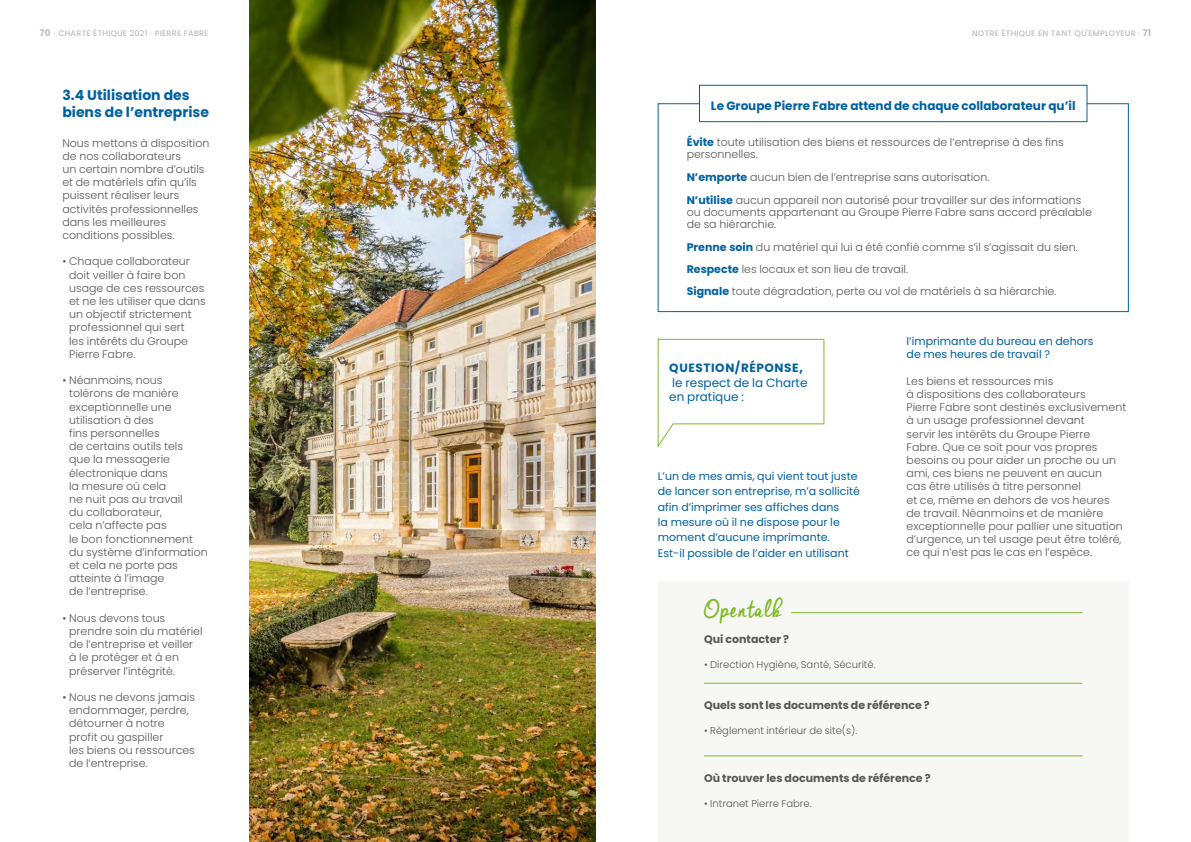
<style>
.page{position:relative;width:1191px;height:842px;background:#fff}
.page>*{position:absolute;margin:0;border:0;box-sizing:border-box;transform-origin:0 0}
.t1{font:30px "Cheddar Jack";letter-spacing:.005em;color:#80ba27}
.t2{font:700 14px/16.8px "Poppins";color:#0061a1}
.t3{font:700 12px "Poppins";color:#0061a1}
.t4{font:12px/14.4px "Poppins";color:#0061a1}
.t5{font:700 12px "Poppins";letter-spacing:.05em;color:#0061a1}
.t6{font:300 11px/13.2px "Poppins";color:#575756}
.t7{font:11px/15.3px "Poppins";color:#0061a1}
.t8{font:700 11px "Poppins";color:#575756}
.t9{font:300 10px "Poppins";color:#575756}
.t10{font:500 8px "Poppins";letter-spacing:.03em;color:#bcbcbc}
.s1{font-weight:700;font-size:9px}
.s2{font-weight:700;color:#0061a1}
</style>
<div class="page">
<img style="left:249px;top:0;width:346px;height:842px">
<div style="left:658px;top:581px;width:470px;height:261px;background:#f7f8f6"></div>
<hr style="left:791px;top:612px;width:291px;height:1px;background:#80ba27">
<hr style="left:704px;top:683px;width:378px;height:1px;background:#80ba27">
<hr style="left:704px;top:756px;width:378px;height:1px;background:#80ba27">
<div style="left:658px;top:103px;width:470px;height:209px;background:#fff;border:1px solid #0061a1"></div>
<div style="left:699px;top:85px;width:388px;height:37px;background:#fff"></div>
<div style="left:699px;top:85px;width:388px;height:37px;border:1px solid #0061a1"></div>
<svg style="left:657px;top:338px;width:167px;height:110px"></svg>
<p class="t10" style="left:40px;top:29px;width:171px"><span class="s1">70</span> · CHARTE ÉTHIQUE 2021 · PIERRE FABRE</p>
<p class="t10" style="left:972px;top:29px;width:181px">NOTRE ÉTHIQUE EN TANT QU'EMPLOYEUR · <span class="s1">71</span></p>
<p class="t2" style="left:62px;top:87px;width:148px">3.4 Utilisation des biens de l’entreprise</p>
<p class="t6" style="left:62px;top:136px;width:148px">Nous mettons à disposition de nos collaborateurs<br>un certain nombre d’outils et de matériels afin qu’ils puissent réaliser leurs activités professionnelles dans les meilleures conditions possibles.</p>
<p class="t6" style="left:69px;top:255px;width:138px;text-indent:-7px">• Chaque collaborateur doit veiller à faire bon usage de ces ressources et ne les utiliser que dans un objectif strictement professionnel qui sert<br>les intérêts du Groupe<br>Pierre Fabre.</p>
<p class="t6" style="left:69px;top:374px;width:140px;text-indent:-7px">• Néanmoins, nous tolérons de manière exceptionnelle une utilisation à des<br>fins personnelles<br>de certains outils tels<br>que la messagerie électronique dans<br>la mesure où cela<br>ne nuit pas au travail<br>du collaborateur,<br>cela n’affecte pas<br>le bon fonctionnement du système d’information et cela ne porte pas atteinte à l’image<br>de l’entreprise.</p>
<p class="t6" style="left:69px;top:611px;width:135px;text-indent:-7px">• Nous devons tous prendre soin du matériel de l’entreprise et veiller à le protéger et à en préserver l’intégrité.</p>
<p class="t6" style="left:69px;top:691px;width:127px;text-indent:-7px">• Nous ne devons jamais endommager, perdre, détourner à notre profit ou gaspiller<br>les biens ou ressources de l’entreprise.</p>
<p class="t3" style="left:711px;top:99px;width:366px">Le Groupe Pierre Fabre attend de chaque collaborateur qu’il</p>
<p class="t6" style="left:686px;top:136px;width:378px;line-height:12px"><span class="s2">Évite</span> toute utilisation des biens et ressources de l’entreprise à des fins personnelles.</p>
<p class="t6" style="left:686px;top:166px;width:396px;line-height:23px"><span class="s2">N’emporte</span> aucun bien de l’entreprise sans autorisation.<br><span class="s2">N’utilise</span> aucun appareil non autorisé pour travailler sur des informations</p>
<p class="t6" style="left:686px;top:206px;width:407px;line-height:12px">ou documents appartenant au Groupe Pierre Fabre sans accord préalable de sa hiérarchie.</p>
<p class="t6" style="left:686px;top:236px;width:392px;line-height:22px"><span class="s2">Prenne soin</span> du matériel qui lui a été confié comme s’il s’agissait du sien.<br><span class="s2">Respecte</span> les locaux et son lieu de travail.<br><span class="s2">Signale</span> toute dégradation, perte ou vol de matériels à sa hiérarchie.</p>
<p class="t5" style="left:669px;top:361px;width:135px">QUESTION/RÉPONSE,</p>
<p class="t4" style="left:669px;top:375px;width:140px">le respect de la Charte en pratique :</p>
<p class="t7" style="left:658px;top:469px;width:204px">L’un de mes amis, qui vient tout juste de lancer son entreprise, m’a sollicité afin d’imprimer ses affiches dans<br>la mesure où il ne dispose pour le moment d’aucune imprimante.<br>Est-il possible de l’aider en utilisant</p>
<p class="t7" style="left:906px;top:335px;width:188px;line-height:13.2px">l’imprimante du bureau en dehors de mes heures de travail ?</p>
<p class="t6" style="left:906px;top:374px;width:221px">Les biens et ressources mis<br>à dispositions des collaborateurs<br>Pierre Fabre sont destinés exclusivement à un usage professionnel devant<br>servir les intérêts du Groupe Pierre<br>Fabre. Que ce soit pour vos propres besoins ou pour aider un proche ou un ami, ces biens ne peuvent en aucun<br>cas être utilisés à titre personnel<br>et ce, même en dehors de vos heures de travail. Néanmoins et de manière exceptionnelle pour pallier une situation d’urgence, un tel usage peut être toléré, ce qui n’est pas le cas en l’espèce.</p>
<h1 class="t1" style="left:704px;top:592px;width:81px">Opentalk</h1>
<p class="t8" style="left:704px;top:632px;width:87px">Qui contacter ?</p>
<p class="t9" style="left:704px;top:658px;width:173px">• Direction Hygiène, Santé, Sécurité.</p>
<p class="t8" style="left:704px;top:699px;width:227px">Quels sont les documents de référence ?</p>
<p class="t9" style="left:704px;top:725px;width:155px">• Règlement intérieur de site(s).</p>
<p class="t8" style="left:704px;top:772px;width:228px">Où trouver les documents de référence ?</p>
<p class="t9" style="left:704px;top:798px;width:109px">• Intranet Pierre Fabre.</p>
</div>
